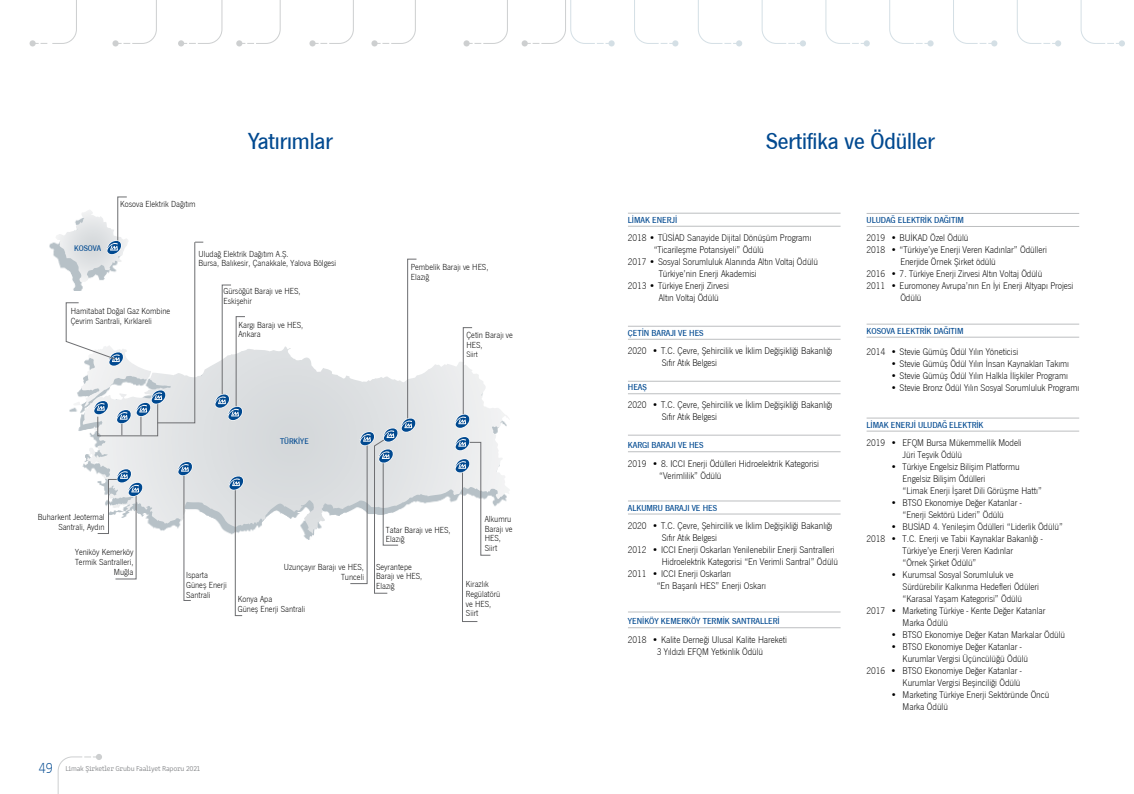
<style>
.page{position:relative;width:1134px;height:794px;background:#fff}
.page>*{position:absolute;margin:0;border:0;box-sizing:border-box;transform-origin:0 0}
.t1{font:24px "News Got T Med";letter-spacing:-.005em;color:#004990}
.t2{font:10px/12px "News Got T Lig";letter-spacing:-.005em;color:#000}
.t3{font:9.1px/9.7px "News Got T Lig";color:#000}
.t4{font:9px "News Got T Med";letter-spacing:-.005em;color:#004990}
.t5{font:8.5px "News Got T Med";color:#004990}
.t6{font:8.2px "News Got T Lig";color:#000}
.t7{font:300 7.5px "Clone Rounded";letter-spacing:-.03em;color:#808285}
.s1{font-family:"News Got T Lig";font-weight:400;font-size:15px;color:#004990}
</style>
<div class="page">
<svg style="left:30px;top:0;width:47px;height:46px"></svg>
<div style="left:112px;top:40px;width:7px;height:6px;background:#cdcfd0;border-radius:50%"></div>
<svg style="left:118px;top:0;width:39px;height:44px"></svg>
<svg style="left:57px;top:754px;width:45px;height:40px"></svg>
<svg style="left:178px;top:0;width:45px;height:46px"></svg>
<svg style="left:236px;top:0;width:45px;height:46px"></svg>
<div style="left:309px;top:40px;width:7px;height:6px;background:#cdcfd0;border-radius:50%"></div>
<svg style="left:315px;top:0;width:39px;height:44px"></svg>
<div style="left:371px;top:40px;width:7px;height:6px;background:#cdcfd0;border-radius:50%"></div>
<svg style="left:377px;top:0;width:39px;height:44px"></svg>
<div style="left:463px;top:40px;width:7px;height:6px;background:#cdcfd0;border-radius:50%"></div>
<svg style="left:469px;top:0;width:39px;height:44px"></svg>
<div style="left:608px;top:40px;width:7px;height:6px;background:#d4dfe5;border-radius:50%"></div>
<svg style="left:522px;top:0;width:88px;height:46px"></svg>
<svg style="left:761px;top:0;width:45px;height:46px"></svg>
<svg style="left:634px;top:0;width:44px;height:46px"></svg>
<svg style="left:953px;top:0;width:44px;height:46px"></svg>
<svg style="left:698px;top:0;width:44px;height:46px"></svg>
<svg style="left:825px;top:0;width:45px;height:46px"></svg>
<div style="left:927px;top:40px;width:7px;height:6px;background:#d4dfe5;border-radius:50%"></div>
<svg style="left:889px;top:0;width:39px;height:44px"></svg>
<svg style="left:1080px;top:0;width:45px;height:46px"></svg>
<svg style="left:1017px;top:0;width:44px;height:46px"></svg>
<hr style="left:628px;top:226px;width:212px;height:1px;background:#bcbec0">
<hr style="left:628px;top:514px;width:212px;height:1px;background:#bcbec0">
<hr style="left:628px;top:451px;width:212px;height:1px;background:#bcbec0">
<hr style="left:628px;top:339px;width:212px;height:1px;background:#bcbec0">
<hr style="left:628px;top:627px;width:212px;height:1px;background:#bcbec0">
<hr style="left:628px;top:393px;width:212px;height:1px;background:#bcbec0">
<hr style="left:628px;top:213px;width:212px;height:1px;background:#bcbec0">
<hr style="left:866px;top:226px;width:213px;height:1px;background:#bcbec0">
<hr style="left:866px;top:431px;width:213px;height:1px;background:#bcbec0">
<hr style="left:866px;top:337px;width:213px;height:1px;background:#bcbec0">
<hr style="left:866px;top:213px;width:213px;height:1px;background:#bcbec0">
<hr style="left:866px;top:418px;width:213px;height:1px;background:#bcbec0">
<hr style="left:866px;top:324px;width:213px;height:1px;background:#bcbec0">
<hr style="left:628px;top:501px;width:212px;height:1px;background:#bcbec0">
<hr style="left:628px;top:435px;width:212px;height:1px;background:#bcbec0">
<hr style="left:628px;top:326px;width:212px;height:1px;background:#bcbec0">
<hr style="left:628px;top:612px;width:212px;height:1px;background:#bcbec0">
<hr style="left:628px;top:381px;width:212px;height:1px;background:#bcbec0">
<svg style="left:82px;top:351px;width:424px;height:188px"></svg>
<svg style="left:49px;top:242px;width:6px;height:15px"></svg>
<svg style="left:350px;top:259px;width:67px;height:334px"></svg>
<svg style="left:229px;top:476px;width:15px;height:140px"></svg>
<svg style="left:178px;top:461px;width:15px;height:139px"></svg>
<svg style="left:55px;top:197px;width:230px;height:239px"></svg>
<svg style="left:97px;top:468px;width:47px;height:111px"></svg>
<svg style="left:455px;top:436px;width:36px;height:186px"></svg>
<svg style="left:455px;top:327px;width:17px;height:101px"></svg>
<h1 class="t1" style="left:248px;top:125px;width:86px">Yatırımlar</h1>
<p class="t5" style="left:74px;top:242px;width:29px">KOSOVA</p>
<p class="t3" style="left:120px;top:198px;width:77px">Kosova Elektrik Dağıtım</p>
<p class="t3" style="left:198px;top:248px;width:139px">Uludağ Elektrik Dağıtım A.Ş.<br>Bursa, Balıkesir, Çanakkale, Yalova Bölgesi</p>
<p class="t3" style="left:223px;top:286px;width:79px">Gürsöğüt Barajı ve HES,<br>Eskişehir</p>
<p class="t3" style="left:71px;top:306px;width:101px">Hamitabat Doğal Gaz Kombine<br>Çevrim Santrali, Kırklareli</p>
<p class="t3" style="left:238px;top:319px;width:66px">Kargı Barajı ve HES,<br>Ankara</p>
<p class="t3" style="left:411px;top:262px;width:79px">Pembelik Barajı ve HES,<br>Elazığ</p>
<p class="t3" style="left:466px;top:330px;width:48px">Çetin Barajı ve<br>HES,</p>
<p class="t6" style="left:466px;top:348px;width:13px">Siirt</p>
<p class="t3" style="left:38px;top:511px;width:68px;text-align:right">Buharkent Jeotermal<br>Santrali, Aydın</p>
<p class="t3" style="left:75px;top:547px;width:60px;text-align:right">Yeniköy Kemerköy<br>Termik Santralleri,<br>Muğla</p>
<p class="t5" style="left:280px;top:436px;width:30px">TÜRKİYE</p>
<p class="t3" style="left:186px;top:570px;width:42px">Isparta<br>Güneş Enerji<br>Santrali</p>
<p class="t3" style="left:284px;top:562px;width:82px;text-align:right">Uzunçayır Barajı ve HES,<br>Tunceli</p>
<p class="t3" style="left:238px;top:594px;width:69px">Konya Apa<br>Güneş Enerji Santrali</p>
<p class="t3" style="left:386px;top:524px;width:66px">Tatar Barajı ve HES,<br>Elazığ</p>
<p class="t3" style="left:376px;top:561px;width:48px">Seyrantepe<br>Barajı ve HES,<br>Elazığ</p>
<p class="t3" style="left:485px;top:513px;width:29px">Alkumru<br>Barajı ve<br>HES,<br>Siirt</p>
<p class="t3" style="left:466px;top:579px;width:36px">Kirazlık<br>Regülatörü ve HES,<br>Siirt</p>
<p class="t7" style="left:39px;top:763px;width:163px"><span class="s1">49</span> Limak Şirketler Grubu Faaliyet Raporu 2021</p>
<p class="t4" style="left:628px;top:214px;width:51px">LİMAK ENERJİ</p>
<h1 class="t1" style="left:766px;top:125px;width:170px">Sertifika ve Ödüller</h1>
<p class="t4" style="left:866px;top:214px;width:99px">ULUDAĞ ELEKTRİK DAĞITIM</p>
<p class="t2" style="left:628px;top:231px;width:185px">2018 • TÜSİAD Sanayide Dijital Dönüşüm Programı</p>
<p class="t2" style="left:654px;top:243px;width:111px">“Ticarileşme Potansiyeli” Ödülü</p>
<p class="t2" style="left:628px;top:255px;width:192px">2017 • Sosyal Sorumluluk Alanında Altın Voltaj Ödülü</p>
<p class="t2" style="left:659px;top:267px;width:100px">Türkiye’nin Enerji Akademisi</p>
<p class="t2" style="left:628px;top:279px;width:102px">2013 • Türkiye Enerji Zirvesi</p>
<p class="t2" style="left:659px;top:291px;width:61px">Altın Voltaj Ödülü</p>
<p class="t4" style="left:628px;top:327px;width:77px">ÇETİN BARAJI VE HES</p>
<p class="t2" style="left:662px;top:344px;width:173px;text-indent:-34px">2020 • T.C. Çevre, Şehircilik ve İklim Değişikliği Bakanlığı<br>Sıfır Atık Belgesi</p>
<p class="t2" style="left:662px;top:398px;width:173px;text-indent:-34px">2020 • T.C. Çevre, Şehircilik ve İklim Değişikliği Bakanlığı<br>Sıfır Atık Belgesi</p>
<p class="t4" style="left:628px;top:381px;width:21px">HEAŞ</p>
<p class="t4" style="left:628px;top:439px;width:77px">KARGI BARAJI VE HES</p>
<p class="t2" style="left:659px;top:457px;width:161px;text-indent:-31px">2019 • 8. ICCI Enerji Ödülleri Hidroelektrik Kategorisi “Verimlilik” Ödülü</p>
<p class="t4" style="left:628px;top:501px;width:91px">ALKUMRU BARAJI VE HES</p>
<p class="t2" style="left:628px;top:519px;width:206px">2020 • T.C. Çevre, Şehircilik ve İklim Değişikliği Bakanlığı</p>
<p class="t2" style="left:662px;top:531px;width:57px">Sıfır Atık Belgesi</p>
<p class="t2" style="left:628px;top:543px;width:208px">2012 • ICCI Enerji Oskarları Yenilenebilir Enerji Santralleri</p>
<p class="t2" style="left:662px;top:555px;width:178px">Hidroelektrik Kategorisi “En Verimli Santral” Ödülü</p>
<p class="t2" style="left:628px;top:567px;width:105px">2011 • ICCI Enerji Oskarları</p>
<p class="t2" style="left:657px;top:579px;width:111px">“En Başarılı HES” Enerji Oskarı</p>
<p class="t4" style="left:628px;top:615px;width:153px">YENİKÖY KEMERKÖY TERMİK SANTRALLERİ</p>
<p class="t2" style="left:628px;top:633px;width:161px;text-align:center">2018 • Kalite Derneği Ulusal Kalite Hareketi<br>3 Yıldızlı EFQM Yetkinlik Ödülü</p>
<p class="t2" style="left:866px;top:232px;width:103px">2019 • BUİKAD Özel Ödülü</p>
<p class="t2" style="left:866px;top:244px;width:182px">2018 • “Türkiye’ye Enerji Veren Kadınlar” Ödülleri</p>
<p class="t2" style="left:900px;top:256px;width:97px">Enerjide Örnek Şirket ödülü</p>
<p class="t2" style="left:866px;top:268px;width:177px">2016 • 7. Türkiye Enerji Zirvesi Altın Voltaj Ödülü</p>
<p class="t2" style="left:866px;top:280px;width:208px">2011 • Euromoney Avrupa’nın En İyi Enerji Altyapı Projesi</p>
<p class="t2" style="left:900px;top:292px;width:23px">Ödülü</p>
<p class="t4" style="left:866px;top:325px;width:98px">KOSOVA ELEKTRİK DAĞITIM</p>
<p class="t2" style="left:866px;top:345px;width:153px">2014 • Stevie Gümüş Ödül Yılın Yöneticisi</p>
<p class="t2" style="left:890px;top:357px;width:180px">• Stevie Gümüş Ödül Yılın İnsan Kaynakları Takımı</p>
<p class="t2" style="left:890px;top:369px;width:179px">• Stevie Gümüş Ödül Yılın Halkla İlişkiler Programı</p>
<p class="t2" style="left:890px;top:381px;width:190px">• Stevie Bronz Ödül Yılın Sosyal Sorumluluk Programı</p>
<p class="t4" style="left:866px;top:419px;width:118px">LİMAK ENERJİ ULUDAĞ ELEKTRİK</p>
<p class="t2" style="left:902px;top:436px;width:121px;text-indent:-36px">2019 • EFQM Bursa Mükemmellik Modeli<br>Jüri Teşvik Ödülü</p>
<p class="t2" style="left:902px;top:460px;width:141px;text-indent:-12px">• Türkiye Engelsiz Bilişim Platformu<br>Engelsiz Bilişim Ödülleri<br>“Limak Enerji İşaret Dili Görüşme Hattı”</p>
<p class="t2" style="left:890px;top:496px;width:133px;text-align:center">• BTSO Ekonomiye Değer Katanlar - “Enerji Sektörü Lideri” Ödülü</p>
<p class="t2" style="left:890px;top:520px;width:174px">• BUSİAD 4. Yenileşim Ödülleri “Liderlik Ödülü”</p>
<p class="t2" style="left:866px;top:532px;width:178px">2018 • T.C. Enerji ve Tabii Kaynaklar Bakanlığı -</p>
<p class="t2" style="left:902px;top:544px;width:112px">Türkiye’ye Enerji Veren Kadınlar</p>
<p class="t2" style="left:902px;top:556px;width:75px">“Örnek Şirket Ödülü”</p>
<p class="t2" style="left:890px;top:568px;width:124px">• Kurumsal Sosyal Sorumluluk ve</p>
<p class="t2" style="left:902px;top:580px;width:138px">Sürdürebilir Kalkınma Hedefleri Ödüleri</p>
<p class="t2" style="left:902px;top:592px;width:121px">“Karasal Yaşam Kategorisi” Ödülü</p>
<p class="t2" style="left:866px;top:604px;width:180px">2017 • Marketing Türkiye - Kente Değer Katanlar</p>
<p class="t2" style="left:902px;top:616px;width:47px">Marka Ödülü</p>
<p class="t2" style="left:890px;top:628px;width:176px">• BTSO Ekonomiye Değer Katan Markalar Ödülü</p>
<p class="t2" style="left:890px;top:640px;width:133px">• BTSO Ekonomiye Değer Katanlar -</p>
<p class="t2" style="left:902px;top:652px;width:127px">Kurumlar Vergisi Üçüncülüğü Ödülü</p>
<p class="t2" style="left:866px;top:664px;width:157px">2016 • BTSO Ekonomiye Değer Katanlar -</p>
<p class="t2" style="left:902px;top:676px;width:119px">Kurumlar Vergisi Beşinciliği Ödülü</p>
<p class="t2" style="left:902px;top:688px;width:148px;text-indent:-12px">• Marketing Türkiye Enerji Sektöründe Öncü<br>Marka Ödülü</p>
</div>
